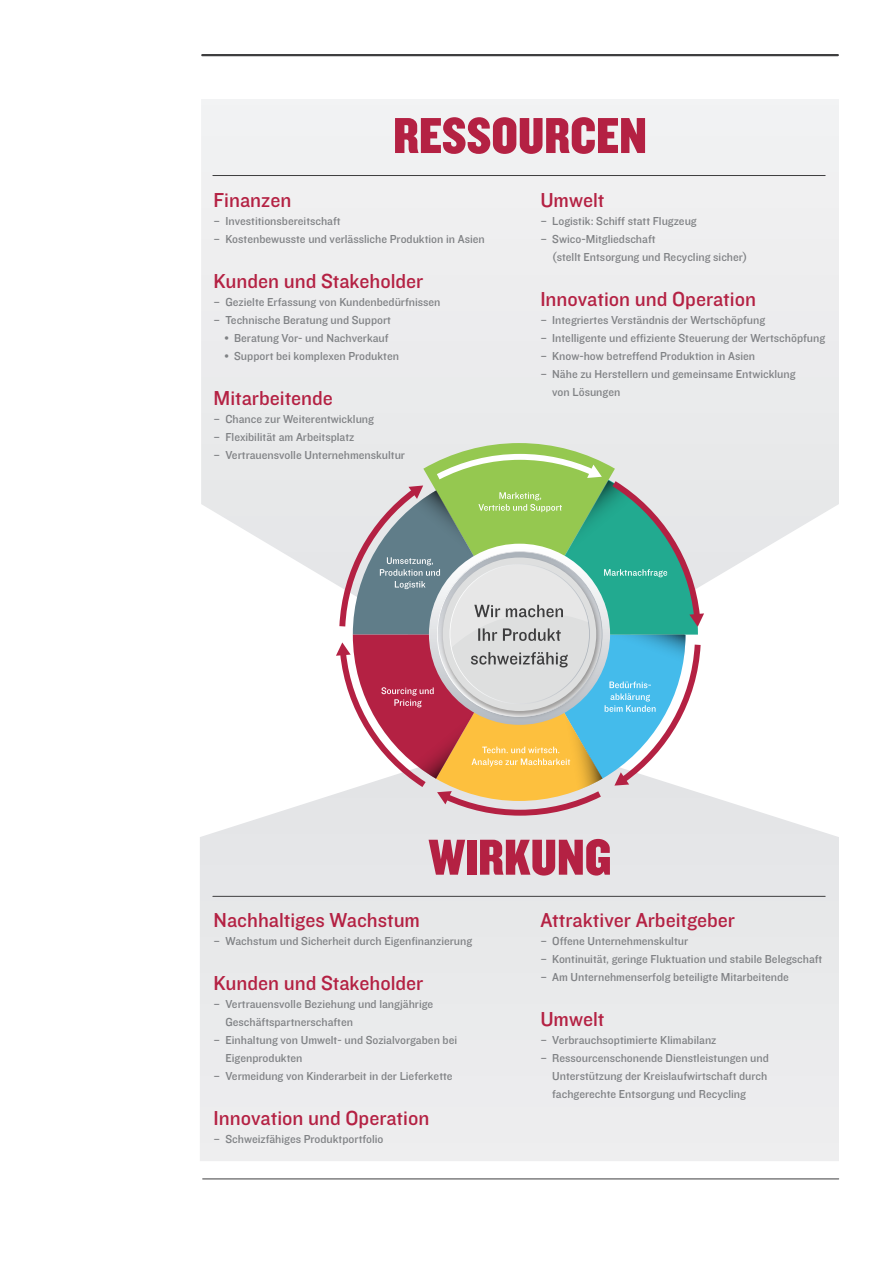
<style>
.page{position:relative;width:893px;height:1263px;background:#fff}
.page>*{position:absolute;margin:0;border:0;box-sizing:border-box;transform-origin:0 0}
.t1{font:52.5px "Knockout HTF70 Full Welterwt";color:#b42143}
.t2{font:21px "Knockout HTF31 Junior Middlewt";color:#b42143}
.t3{font:12px/18px "Knockout HTF31 Junior Middlewt";color:#808285}
</style>
<div class="page">
<hr style="left:202px;top:54px;width:636px;height:2px;background:#3e3e3f">
<div style="left:201px;top:99px;width:638px;height:485px;background:#ededee"></div>
<div style="left:200px;top:794px;width:639px;height:367px;background:#e9eaeb"></div>
<hr style="left:213px;top:175px;width:612px;height:1px;background:#3e3e3f">
<hr style="left:213px;top:896px;width:612px;height:1px;background:#3e3e3f">
<svg style="left:336px;top:443px;width:368px;height:375px;background:#b2baab"></svg>
<hr style="left:203px;top:1179px;width:636px;height:1px;background:#3e3e3f">
<svg style="left:225px;top:336px;width:3px;height:4px"></svg>
<svg style="left:225px;top:354px;width:3px;height:4px"></svg>
<p class="t1" style="left:393px;top:108px;width:255px">RESSOURCEN</p>
<p class="t2" style="left:214px;top:189px;width:79px">Finanzen</p>
<p class="t3" style="left:214px;top:212px;width:129px">– Investitionsbereitschaft</p>
<p class="t3" style="left:214px;top:230px;width:273px">– Kostenbewusste und verlässliche Produktion in Asien</p>
<p class="t2" style="left:214px;top:270px;width:211px">Kunden und Stakeholder</p>
<p class="t3" style="left:214px;top:293px;width:228px">– Gezielte Erfassung von Kundenbedürfnissen</p>
<p class="t3" style="left:214px;top:311px;width:179px">– Technische Beratung und Support</p>
<p class="t3" style="left:234px;top:329px;width:156px">Beratung Vor- und Nachverkauf</p>
<p class="t3" style="left:234px;top:347px;width:166px">Support bei komplexen Produkten</p>
<p class="t2" style="left:214px;top:387px;width:121px">Mitarbeitende</p>
<p class="t3" style="left:214px;top:410px;width:162px">– Chance zur Weiterentwicklung</p>
<p class="t3" style="left:214px;top:428px;width:142px">– Flexibilität am Arbeitsplatz</p>
<p class="t3" style="left:214px;top:446px;width:193px">– Vertrauensvolle Unternehmenskultur</p>
<p class="t2" style="left:540px;top:189px;width:66px">Umwelt</p>
<p class="t3" style="left:540px;top:212px;width:158px">– Logistik: Schiff statt Flugzeug</p>
<p class="t3" style="left:540px;top:230px;width:117px">– Swico-Mitgliedschaft</p>
<p class="t3" style="left:552px;top:248px;width:197px">(stellt Entsorgung und Recycling sicher)</p>
<p class="t2" style="left:540px;top:288px;width:217px">Innovation und Operation</p>
<p class="t3" style="left:540px;top:311px;width:226px">– Integriertes Verständnis der Wertschöpfung</p>
<p class="t3" style="left:540px;top:329px;width:286px">– Intelligente und effiziente Steuerung der Wertschöpfung</p>
<p class="t3" style="left:540px;top:347px;width:216px">– Know-how betreffend Produktion in Asien</p>
<p class="t3" style="left:552px;top:365px;width:245px;text-indent:-12px">– Nähe zu Herstellern und gemeinsame Entwicklung von Lösungen</p>
<p class="t1" style="left:429px;top:830px;width:184px">WIRKUNG</p>
<p class="t2" style="left:214px;top:909px;width:208px">Nachhaltiges Wachstum</p>
<p class="t3" style="left:214px;top:932px;width:260px">– Wachstum und Sicherheit durch Eigenfinanzierung</p>
<p class="t2" style="left:214px;top:972px;width:211px">Kunden und Stakeholder</p>
<p class="t3" style="left:225px;top:995px;width:209px;text-indent:-12px">– Vertrauensvolle Beziehung und langjährige<br>Geschäftspartnerschaften</p>
<p class="t3" style="left:225px;top:1031px;width:233px;text-indent:-12px">– Einhaltung von Umwelt- und Sozialvorgaben bei<br>Eigenprodukten</p>
<p class="t3" style="left:214px;top:1067px;width:240px">– Vermeidung von Kinderarbeit in der Lieferkette</p>
<p class="t2" style="left:214px;top:1107px;width:217px">Innovation und Operation</p>
<p class="t3" style="left:214px;top:1130px;width:171px">– Schweizfähiges Produktportfolio</p>
<p class="t2" style="left:540px;top:909px;width:196px">Attraktiver Arbeitgeber</p>
<p class="t3" style="left:540px;top:932px;width:149px">– Offene Unternehmenskultur</p>
<p class="t3" style="left:540px;top:950px;width:284px">– Kontinuität, geringe Fluktuation und stabile Belegschaft</p>
<p class="t3" style="left:540px;top:968px;width:250px">– Am Unternehmenserfolg beteiligte Mitarbeitende</p>
<p class="t2" style="left:540px;top:1008px;width:66px">Umwelt</p>
<p class="t3" style="left:540px;top:1031px;width:178px">– Verbrauchsoptimierte Klimabilanz</p>
<p class="t3" style="left:552px;top:1049px;width:218px;text-indent:-12px">– Ressourcenschonende Dienstleistungen und<br>Unterstützung der Kreislaufwirtschaft durch fachgerechte Entsorgung und Recycling</p>
</div>
